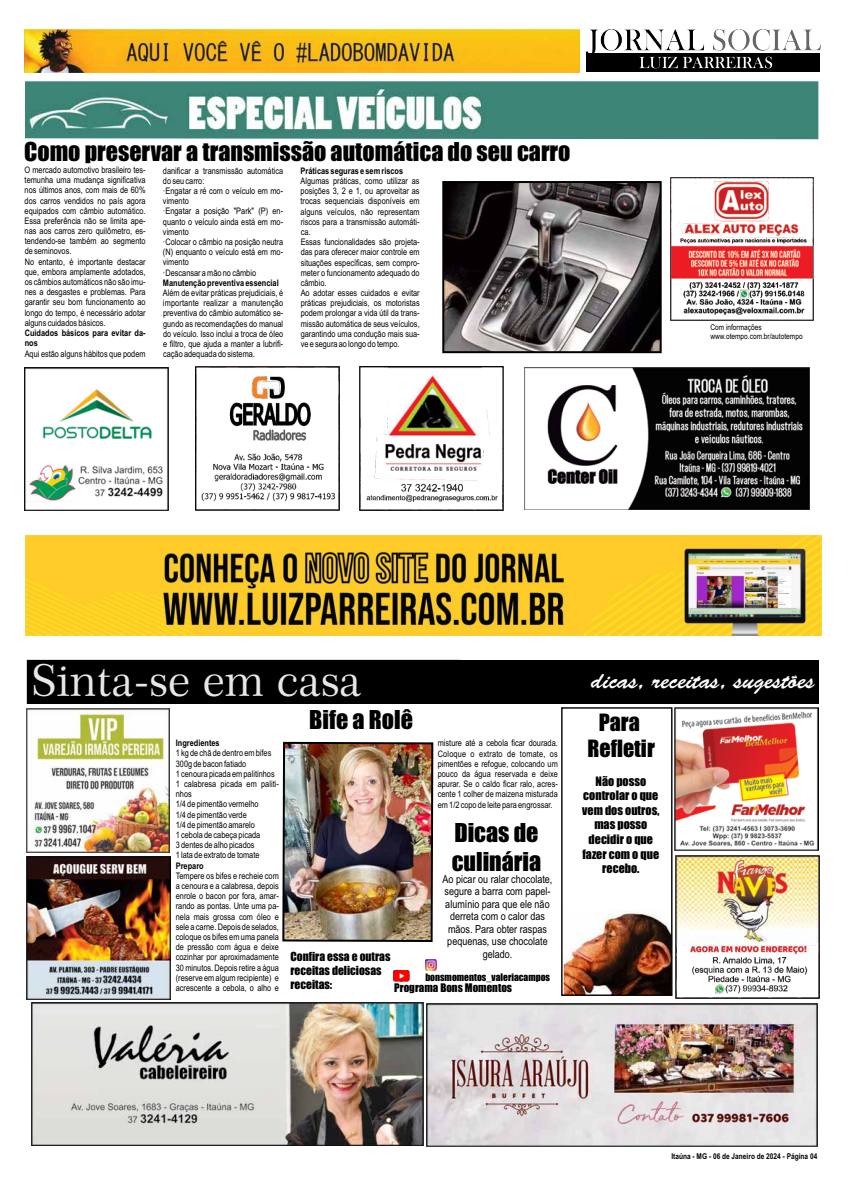
<style>
.page{position:relative;width:851px;height:1191px;background:#fff}
.page>*{position:absolute;margin:0;border:0;box-sizing:border-box;transform-origin:0 0}
.t1{font:45.7px "Ebrima";color:#fff}
.t2{font:44.4px "Century 751 BT Roman B";color:#e6e7e8}
.t3{font:24px/29.3px "Impact";color:#000}
.t4{font:23.5px "Brush Script Std";color:#fff}
.t5{font:22px/26.8px "Impact";color:#000;text-align:center}
.t6{font:12px/14.6px "Impact";color:#000;text-align:center}
.t7{font:11.5px/14.1px "Impact";color:#000}
.t8{font:11px/12.5px "Arial Narrow";color:#000;text-align:center}
.t9{font:10.9px "Impact";color:#000}
.t10{font:9.5px "Impact";color:#000}
.t11{font:9px/10.2px "Arial Narrow";color:#000}
.t12{font:700 9px/10.3px "Arial Narrow";color:#000}
.t13{font:8px/9.1px "Arial Narrow";color:#000}
.t14{font:700 8px "Arial Narrow";color:#000}
</style>
<div class="page">
<img style="left:359px;top:367px;width:144px;height:143px">
<img style="left:25px;top:367px;width:143px;height:143px">
<img style="left:25px;top:81px;width:793px;height:58px">
<img style="left:196px;top:367px;width:143px;height:143px">
<img style="left:525px;top:367px;width:284px;height:142px">
<img style="left:670px;top:177px;width:143px;height:143px">
<img style="left:586px;top:30px;width:234px;height:24px">
<div style="left:586px;top:54px;width:233px;height:18px;background:#000"></div>
<svg style="left:639px;top:57px;width:133px;height:11px"></svg>
<img style="left:25px;top:29px;width:554px;height:43px">
<img style="left:563px;top:911px;width:107px;height:83px">
<div style="left:27px;top:660px;width:792px;height:43px;background:#000"></div>
<img style="left:27px;top:856px;width:143px;height:143px">
<img style="left:675px;top:855px;width:144px;height:143px">
<img style="left:26px;top:709px;width:144px;height:143px">
<img style="left:674px;top:707px;width:144px;height:144px">
<img style="left:427px;top:1003px;width:390px;height:144px">
<img style="left:31px;top:1002px;width:392px;height:143px">
<img style="left:394px;top:970px;width:16px;height:11px">
<svg style="left:425px;top:959px;width:12px;height:11px"></svg>
<div style="left:561px;top:707px;width:111px;height:289px;border:1px solid #000"></div>
<img style="left:282px;top:741px;width:152px;height:201px">
<img style="left:445px;top:184px;width:213px;height:166px">
<div style="left:442px;top:181px;width:219px;height:172px;border:2px solid #000"></div>
<img style="left:25px;top:536px;width:796px;height:99px">
<h3 class="t3" style="left:24px;top:137px;width:547px">Como preservar a transmissão automática do seu carro</h3>
<p class="t11" style="left:25px;top:164px;width:122px">O mercado automotivo brasileiro tes&shy;temunha uma mudança significativa nos últimos anos, com mais de 60% dos carros vendidos no país agora equipados com câmbio automático.<br>Essa preferência não se limita ape&shy;nas aos carros zero quilômetro, es&shy;tendendo-se também ao segmento de seminovos.<br>No entanto, é importante destacar que, embora amplamente adotados, os câmbios automáticos não são imu&shy;nes a desgastes e problemas. Para garantir seu bom funcionamento ao longo do tempo, é necessário adotar alguns cuidados básicos.</p>
<p class="t12" style="left:25px;top:327px;width:122px">Cuidados básicos para evitar da&shy;nos</p>
<p class="t11" style="left:25px;top:348px;width:122px">Aqui estão alguns hábitos que podem</p>
<p class="t11" style="left:163px;top:165px;width:122px">danificar a transmissão automática do seu carro:<br>·Engatar a ré com o veículo em mo&shy;vimento<br>·Engatar a posição "Park" (P) en&shy;quanto o veículo ainda está em mo&shy;vimento<br>·Colocar o câmbio na posição neutra (N) enquanto o veículo está em mo&shy;vimento<br>·Descansar a mão no câmbio</p>
<p class="t12" style="left:163px;top:277px;width:117px">Manutenção preventiva essencial</p>
<p class="t11" style="left:163px;top:287px;width:122px;text-align:justify">Além de evitar práticas prejudiciais, é importante realizar a manutenção preventiva do câmbio automático se&shy;gundo as recomendações do manual do veículo. Isso inclui a troca de óleo e filtro, que ajuda a manter a lubrifi&shy;cação adequada do sistema.</p>
<p class="t12" style="left:300px;top:165px;width:104px">Práticas seguras e sem riscos</p>
<p class="t11" style="left:300px;top:175px;width:121px">Algumas práticas, como utilizar as posições 3, 2 e 1, ou aproveitar as trocas sequenciais disponíveis em alguns veículos, não representam riscos para a transmissão automáti&shy;ca.<br>Essas funcionalidades são projeta&shy;das para oferecer maior controle em situações específicas, sem compro&shy;meter o funcionamento adequado do câmbio.<br>Ao adotar esses cuidados e evitar práticas prejudiciais, os motoristas podem prolongar a vida útil da trans&shy;missão automática de seus veículos, garantindo uma condução mais sua&shy;ve e segura ao longo do tempo.</p>
<p class="t13" style="left:710px;top:322px;width:94px">Com informações www.otempo.com.br/autotempo</p>
<h1 class="t1" style="left:38px;top:639px;width:333px">Sinta-se em casa</h1>
<h2 class="t2" style="left:30px;top:653px;width:333px">Sinta-se em casa</h2>
<p class="t12" style="left:176px;top:737px;width:45px">Ingredientes</p>
<p class="t11" style="left:176px;top:748px;width:105px">1 kg de chã de dentro em bifes<br>300g de bacon fatiado<br>1 cenoura picada em palitinhos<br>1 calabresa picada em paliti&shy;nhos<br>1/4 de pimentão vermelho<br>1/4 de pimentão verde<br>1/4 de pimentão amarelo<br>1 cebola de cabeça picada<br>3 dentes de alho picados<br>1 lata de extrato de tomate</p>
<p class="t12" style="left:176px;top:860px;width:29px">Preparo</p>
<p class="t11" style="left:176px;top:870px;width:105px;text-align:justify">Tempere os bifes e recheie com a cenoura e a calabresa, depois enrole o bacon por fora, amar&shy;rando as pontas. Unte uma pa&shy;nela mais grossa com óleo e sele a carne. Depois de selados, coloque os bifes em uma panela de pressão com água e deixe cozinhar por aproximadamente 30 minutos. Depois retire a água (reserve em algum recipiente) e acrescente a cebola, o alho e</p>
<h3 class="t3" style="left:309px;top:704px;width:105px">Bife a Rolê</h3>
<p class="t11" style="left:437px;top:737px;width:122px;text-align:justify">misture até a cebola ficar dourada.<br>Coloque o extrato de tomate, os pimentões e refogue, colocando um pouco da água reservada e deixe apurar. Se o caldo ficar ralo, acres&shy;cente 1 colher de maizena misturada em 1/2 copo de leite para engrossar.</p>
<h3 class="t3" style="left:451px;top:817px;width:91px">Dicas de culinária</h3>
<p class="t8" style="left:442px;top:872px;width:111px">Ao picar ou ralar chocolate, segure a barra com papel&shy;alumínio para que ele não derreta com o calor das mãos. Para obter raspas pequenas, use chocolate gelado.</p>
<p class="t7" style="left:290px;top:948px;width:102px">Confira essa e outras receitas deliciosas receitas:</p>
<p class="t10" style="left:425px;top:969px;width:126px">bonsmomentos_valeriacampos</p>
<p class="t9" style="left:394px;top:979px;width:119px">Programa Bons Momentos</p>
<h3 class="t4" style="left:591px;top:667px;width:225px">dicas, receitas, sugestões</h3>
<h3 class="t5" style="left:587px;top:708px;width:69px">Para<br>Refletir</h3>
<h3 class="t6" style="left:582px;top:773px;width:79px">Não posso controlar o que vem dos outros, mas posso decidir o que fazer com o que recebo.</h3>
<p class="t14" style="left:671px;top:1149px;width:147px">Itaúna - MG - 06 de Janeiro de 2024 - Página 04</p>
</div>
